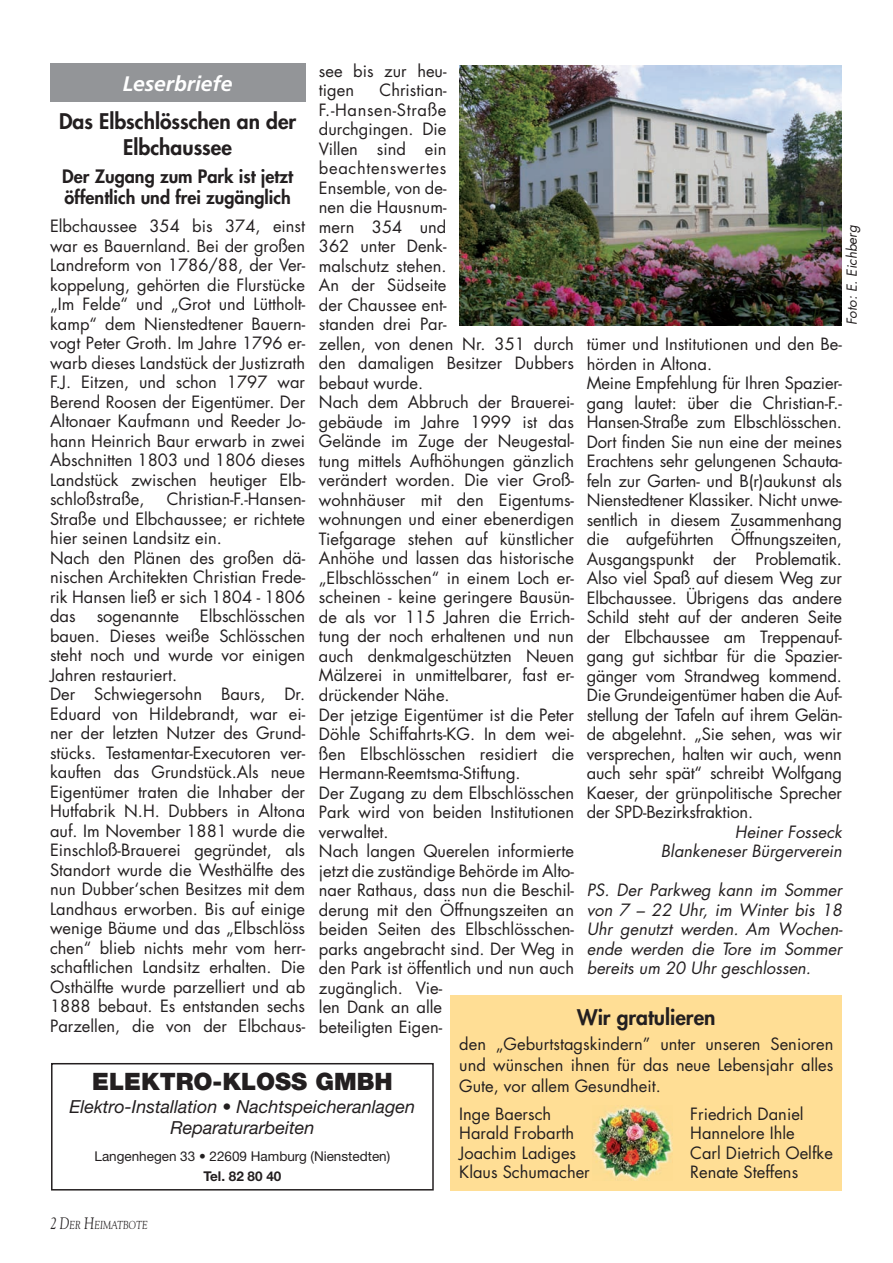
<style>
.page{position:relative;width:893px;height:1263px;background:#fff}
.page>*{position:absolute;margin:0;border:0;box-sizing:border-box;transform-origin:0 0}
.t1{font:900 24px "Helvetica Neue";color:#231f20}
.t2{font:800 21px/25.2px "Futura";color:#231f20;text-align:center}
.t3{font:italic 700 21px "Frutiger";color:#fff}
.t4{font:italic 18px/21.6px "Helvetica Neue";color:#231f20;text-align:center}
.t5{font:800 18px/21.6px "Futura";color:#231f20}
.t6{font:16.5px/19.5px "Futura";color:#231f20}
.t7{font:italic 16.5px/19.5px "Futura";color:#231f20;text-align:right}
.t8{font:13.5px "Helvetica Neue";color:#231f20}
.t9{font:italic 13.5px "Futura";color:#231f20}
.t10{font:700 13.5px "Helvetica Neue";color:#231f20}
.t11{font:italic 11.55px "Goudy";color:#231f20;scale:.8 1}
.s1{font-size:16.5px}
</style>
<div class="page">
<div style="left:50px;top:64px;width:255px;height:38px;background:#939598"></div>
<div style="left:51px;top:1063px;width:383px;height:127px;border:2px solid #231f20"></div>
<div style="left:451px;top:995px;width:391px;height:196px;background:#ffde95"></div>
<img style="left:592px;top:1105px;width:80px;height:76px">
<img style="left:459px;top:66px;width:383px;height:259px">
<p class="t6" style="left:319px;top:61px;width:129px">see bis zur heu&shy;tigen</p>
<p class="t3" style="left:123px;top:71px;width:111px">Leserbriefe</p>
<p class="t6" style="left:319px;top:80px;width:257px;text-indent:61px">Christian-<br>F.-Hansen-Straße<br>durchgingen. Die<br>Villen sind ein beachtenswertes<br>Ensemble, von de-<br>nen die Hausnum-<br>mern 354 und<br>362 unter Denk-<br>malschutz stehen.<br>An der Südseite<br>der Chaussee ent-<br>standen drei Par-<br>zellen, von denen Nr. 351 durch den damaligen Besitzer Dubbers bebaut wurde.<br>Nach dem Abbruch der Brauerei&shy;gebäude im Jahre 1999 ist das<br>Gelände im Zuge der Neugestal&shy;tung mittels Aufhöhungen gänzlich verändert worden. Die vier Groß&shy;wohnhäuser mit den Eigentums&shy;wohnungen und einer ebenerdigen<br>Tiefgarage stehen auf künstlicher<br>Anhöhe und lassen das historische „Elbschlösschen“ in einem Loch er&shy;scheinen - keine geringere Bausün&shy;de als vor 115 Jahren die Errich&shy;tung der noch erhaltenen und nun auch denkmalgeschützten Neuen<br>Mälzerei in unmittelbarer, fast er&shy;drückender Nähe.<br>Der jetzige Eigentümer ist die Peter<br>Döhle Schiffahrts-KG. In dem wei&shy;ßen Elbschlösschen residiert die<br>Hermann-Reemtsma-Stiftung.<br>Der Zugang zu dem Elbschlösschen<br>Park wird von beiden Institutionen verwaltet.<br>Nach langen Querelen informierte jetzt die zuständige Behörde im Alto&shy;naer Rathaus, dass nun die Beschil&shy;derung mit den Öffnungszeiten an beiden Seiten des Elbschlösschen&shy;parks angebracht sind. Der Weg in den Park ist öffentlich und nun auch zugänglich. Vie-<br>len Dank an alle<br>beteiligten Eigen-</p>
<p class="t2" style="left:59px;top:109px;width:239px">Das Elbschlösschen an der<br>Elbchaussee</p>
<p class="t5" style="left:62px;top:165px;width:232px">Der Zugang zum Park ist jetzt öffentlich und frei zugänglich</p>
<p class="t6" style="left:50px;top:216px;width:257px;text-align:justify">Elbchaussee 354 bis 374, einst war es Bauernland. Bei der großen Landreform von 1786/88, der Ver&shy;koppelung, gehörten die Flurstücke „Im Felde“ und „Grot und Lüttholt&shy;kamp“ dem Nienstedtener Bauern&shy;vogt Peter Groth. Im Jahre 1796 er&shy;warb dieses Landstück der Justizrath F.J. Eitzen, und schon 1797 war Berend Roosen der Eigentümer. Der Altonaer Kaufmann und Reeder Jo&shy;hann Heinrich Baur erwarb in zwei Abschnitten 1803 und 1806 dieses Landstück zwischen heutiger EIb&shy;schloßstraße,</p>
<p class="t9" style="left:842px;top:325px;width:102px;rotate:-90deg">Foto: E. Eichberg</p>
<p class="t6" style="left:587px;top:334px;width:257px">tümer und Institutionen und den Be&shy;hörden in Altona.<br>Meine Empfehlung für Ihren Spazier&shy;gang lautet: über die Christian-F.- Hansen-Straße zum Elbschlösschen.<br>Dort finden Sie nun eine der meines Erachtens sehr gelungenen Schauta&shy;feln zur Garten- und B(r)aukunst als Nienstedtener Klassiker. Nicht unwe&shy;sentlich in diesem Zusammenhang die aufgeführten Öffnungszeiten, Ausgangspunkt der Problematik.<br>Also viel Spaß auf diesem Weg zur Elbchaussee. Übrigens das andere Schild steht auf der anderen Seite der Elbchaussee am Treppenauf&shy;gang gut sichtbar für die Spazier&shy;gänger vom Strandweg kommend.<br>Die Grundeigentümer haben die Auf&shy;stellung der Tafeln auf ihrem Gelän&shy;de abgelehnt. „Sie sehen, was wir versprechen, halten wir auch, wenn auch sehr spät“ schreibt Wolfgang Kaeser, der grünpolitische Sprecher der SPD-Bezirksfraktion.</p>
<p class="t7" style="left:661px;top:822px;width:183px">Heiner Fosseck<br>Blankeneser Bürgerverein</p>
<p class="t7" style="left:587px;top:880px;width:257px;text-align:justify">PS. Der Parkweg kann im Sommer von 7 – 22 Uhr, im Winter bis 18<br>Uhr genutzt werden. Am Wochen&shy;ende werden die Tore im Sommer bereits um 20 Uhr geschlossen.</p>
<p class="t2" style="left:577px;top:1004px;width:140px">Wir gratulieren</p>
<p class="t6" style="left:459px;top:1033px;width:376px;line-height:21px;text-align:justify">den „Geburtstagskindern” unter unseren Senioren und wünschen ihnen für das neue Lebensjahr alles Gute, vor allem Gesundheit.</p>
<p class="t6" style="left:459px;top:1104px;width:94px">Inge Baersch</p>
<p class="t6" style="left:690px;top:1104px;width:115px">Friedrich Daniel</p>
<p class="t6" style="left:459px;top:1123px;width:116px">Harald Frobarth</p>
<p class="t6" style="left:690px;top:1123px;width:106px">Hannelore Ihle</p>
<p class="t6" style="left:459px;top:1143px;width:118px">Joachim Ladiges</p>
<p class="t6" style="left:690px;top:1143px;width:144px">Carl Dietrich Oelfke</p>
<p class="t6" style="left:459px;top:1162px;width:132px">Klaus Schumacher</p>
<p class="t6" style="left:690px;top:1162px;width:109px">Renate Steffens</p>
<p class="t6" style="left:50px;top:489px;width:257px;text-indent:117px">Christian-F.-Hansen-<br>Straße und Elbchaussee; er richtete hier seinen Landsitz ein.<br>Nach den Plänen des großen dä&shy;nischen Architekten Christian Frede&shy;rik Hansen ließ er sich 1804 - 1806 das</p>
<p class="t6" style="left:50px;top:606px;width:257px;text-indent:150px">Elbschlösschen bauen. Dieses weiße Schlösschen steht noch und wurde vor einigen<br>Jahren restauriert.<br>Der Schwiegersohn Baurs, Dr.<br>Eduard von Hildebrandt, war ei&shy;ner der letzten Nutzer des Grund&shy;stücks. Testamentar-Executoren ver&shy;kauften das Grundstück.Als neue<br>Eigentümer traten die Inhaber der<br>Hutfabrik N.H. Dubbers in Altona auf. Im November 1881 wurde die<br>Einschloß-Brauerei gegründet, als<br>Standort wurde die Westhälfte des nun Dubber‘schen Besitzes mit dem<br>Landhaus erworben. Bis auf einige wenige Bäume und das „Elbschlöss chen“ blieb nichts mehr vom herr&shy;schaftlichen Landsitz erhalten. Die<br>Osthälfte wurde parzelliert und ab<br>1888 bebaut. Es entstanden sechs<br>Parzellen, die von der Elbchaus-</p>
<p class="t6" style="left:97px;top:606px;width:84px">sogenannte</p>
<h1 class="t1" style="left:92px;top:1067px;width:302px">ELEKTRO-KLOSS GMBH</h1>
<p class="t4" style="left:70px;top:1095px;width:347px">Elektro-Installation • Nachtspeicheranlagen<br>Reparaturarbeiten</p>
<p class="t8" style="left:95px;top:1148px;width:297px">Langenhegen 33 • 22609 Hamburg (Nienstedten)</p>
<p class="t10" style="left:203px;top:1168px;width:80px">Tel. 82 80 40</p>
<p class="t11" style="left:50px;top:1218px;width:124px"><span class="s1">2</span> <span class="s1">D</span>ER <span class="s1">H</span>EIMATBOTE</p>
</div>
